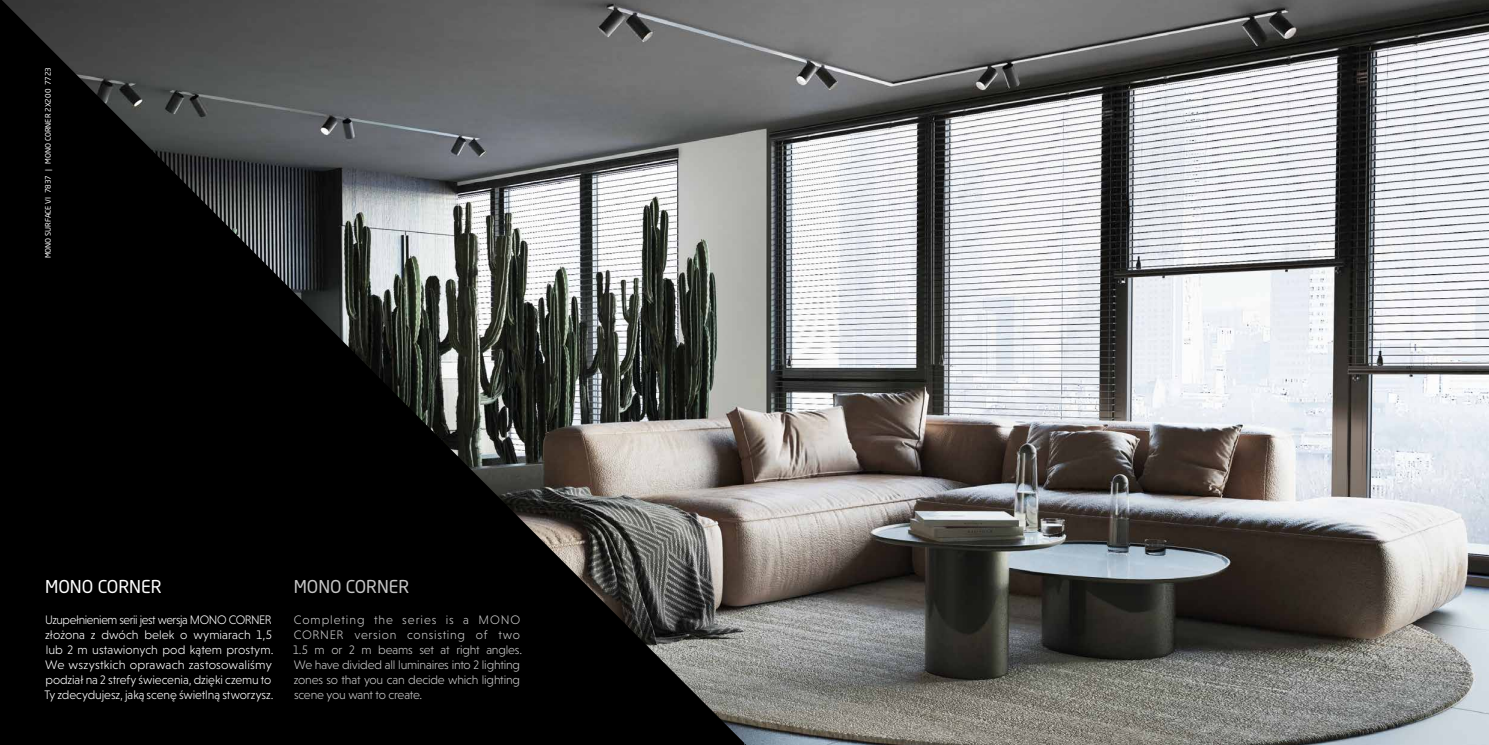
<style>
.page{position:relative;width:1489px;height:745px;background:#fff}
.page>*{position:absolute;margin:0;border:0;box-sizing:border-box;transform-origin:0 0}
.t1{font:17.5px "Neo Sans Pro Cyr";color:#c6c6c6}
.t2{font:17.5px "Neo Sans Pro Cyr";color:#fff}
.t3{font:300 12.5px/15px "Niveau Grotesk";color:#fff;scale:.96 1}
.t4{font:300 12.5px/15px "Niveau Grotesk";letter-spacing:-.015em;color:#c6c6c6}
.t5{font:7.5px "Neo Sans Pro Cyr";color:#fff}
</style>
<div class="page">
<img style="left:744px;top:0;width:744px;height:744px">
<svg style="left:0;top:0;width:744px;height:744px;background:#333332"></svg>
<p class="t5" style="left:43px;top:258px;width:193px;rotate:-90deg">MONO SURFACE VI 7837 | MONO CORNER 2X200 7723</p>
<h1 class="t2" style="left:45px;top:576px;width:118px">MONO CORNER</h1>
<p class="t3" style="left:44px;top:612px;width:240px">Uzupełnieniem serii jest wersja MONO CORNER złożona z dwóch belek o wymiarach 1,5 lub 2 m ustawionych pod kątem prostym.<br>We wszystkich oprawach zastosowaliśmy podział na 2 strefy świecenia, dzięki czemu to Ty zdecydujesz, jaką scenę świetlną stworzysz.</p>
<h1 class="t1" style="left:294px;top:576px;width:117px">MONO CORNER</h1>
<p class="t4" style="left:293px;top:612px;width:230px">Completing the series is a MONO CORNER version consisting of two 1.5 m or 2 m beams set at right angles.<br>We have divided all luminaires into 2 lighting zones so that you can decide which lighting scene you want to create.</p>
</div>
